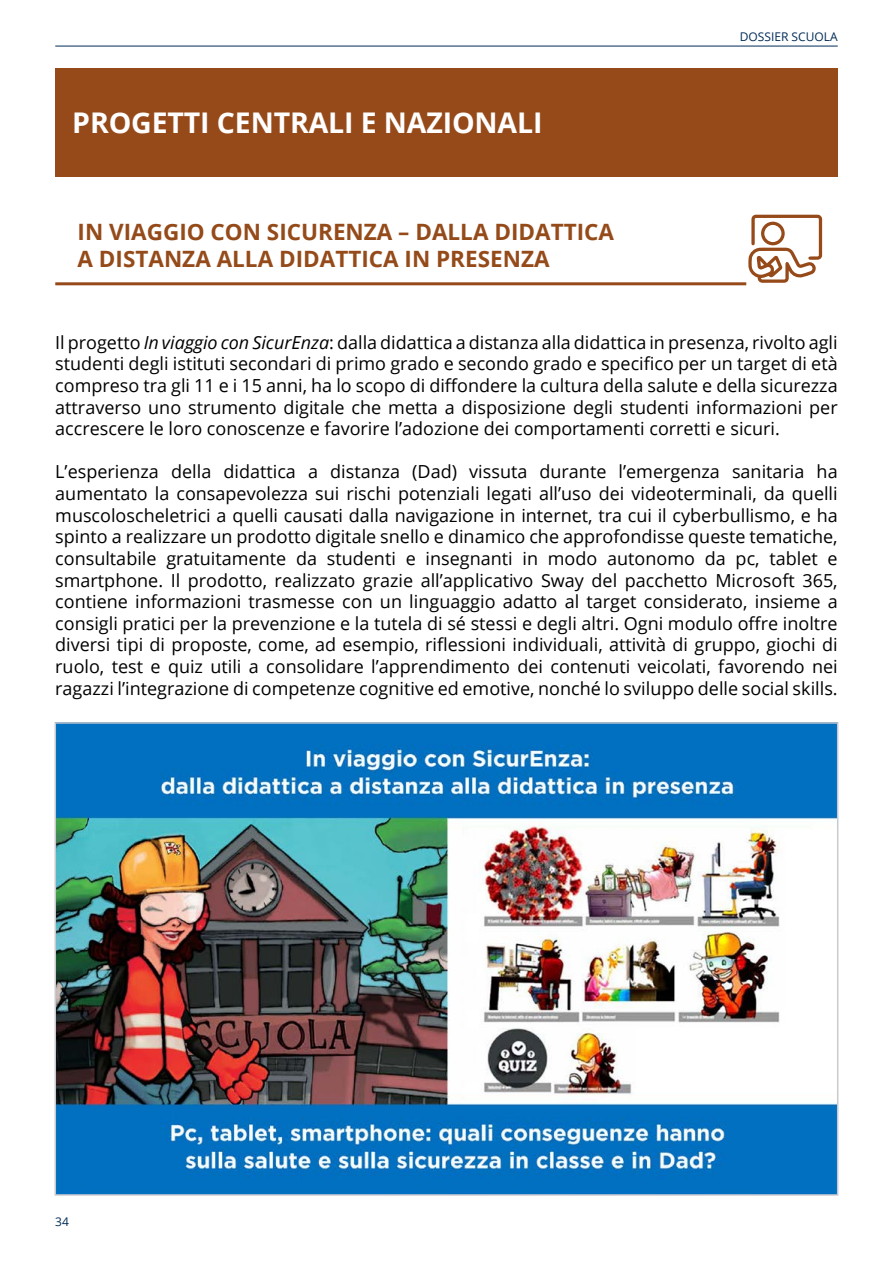
<style>
.page{position:relative;width:893px;height:1263px;background:#fff}
.page>*{position:absolute;margin:0;border:0;box-sizing:border-box;transform-origin:0 0}
.t1{font:700 28.5px "Open Sans";letter-spacing:-.005em;color:#fff}
.t2{font:700 22.5px/27px "Open Sans";color:#954a19}
.t3{font:18px/21.6px "Open Sans";color:#000;text-align:justify}
.t4{font:12px "Open Sans";color:#002b56}
.s1{font-style:italic}
</style>
<div class="page">
<hr style="left:55px;top:46px;width:783px;height:1px;background:#002b56">
<div style="left:55px;top:68px;width:783px;height:108px;background:#964a19"></div>
<hr style="left:55px;top:282px;width:691px;height:3px;background:#964a1a">
<svg style="left:748px;top:215px;width:74px;height:68px"></svg>
<img style="left:58px;top:725px;width:777px;height:468px">
<div style="left:55px;top:722px;width:783px;height:474px;border:2px solid #c9c9cf"></div>
<h1 class="t1" style="left:72px;top:102px;width:472px">PROGETTI CENTRALI E NAZIONALI</h1>
<p class="t2" style="left:78px;top:217px;width:538px">IN VIAGGIO CON SICURENZA – DALLA DIDATTICA<br>A DISTANZA ALLA DIDATTICA IN PRESENZA</p>
<p class="t4" style="left:740px;top:29px;width:99px">DOSSIER SCUOLA</p>
<p class="t3" style="left:55px;top:331px;width:784px">Il progetto <span class="s1">In viaggio con SicurEnza</span>: dalla didattica a distanza alla didattica in presenza, rivolto agli studenti degli istituti secondari di primo grado e secondo grado e specifico per un target di età compreso tra gli 11 e i 15 anni, ha lo scopo di diffondere la cultura della salute e della sicurezza attraverso uno strumento digitale che metta a disposizione degli studenti informazioni per accrescere le loro conoscenze e favorire l’adozione dei comportamenti corretti e sicuri.</p>
<p class="t3" style="left:55px;top:461px;width:784px">L’esperienza della didattica a distanza (Dad) vissuta durante l’emergenza sanitaria ha aumentato la consapevolezza sui rischi potenziali legati all’uso dei videoterminali, da quelli muscoloscheletrici a quelli causati dalla navigazione in internet, tra cui il cyberbullismo, e ha spinto a realizzare un prodotto digitale snello e dinamico che approfondisse queste tematiche, consultabile gratuitamente da studenti e insegnanti in modo autonomo da pc, tablet e smartphone. Il prodotto, realizzato grazie all’applicativo Sway del pacchetto Microsoft 365, contiene informazioni trasmesse con un linguaggio adatto al target considerato, insieme a consigli pratici per la prevenzione e la tutela di sé stessi e degli altri. Ogni modulo offre inoltre diversi tipi di proposte, come, ad esempio, riflessioni individuali, attività di gruppo, giochi di ruolo, test e quiz utili a consolidare l’apprendimento dei contenuti veicolati, favorendo nei ragazzi l’integrazione di competenze cognitive ed emotive, nonché lo sviluppo delle social skills.</p>
<p class="t4" style="left:55px;top:1213px;width:15px">34</p>
</div>
